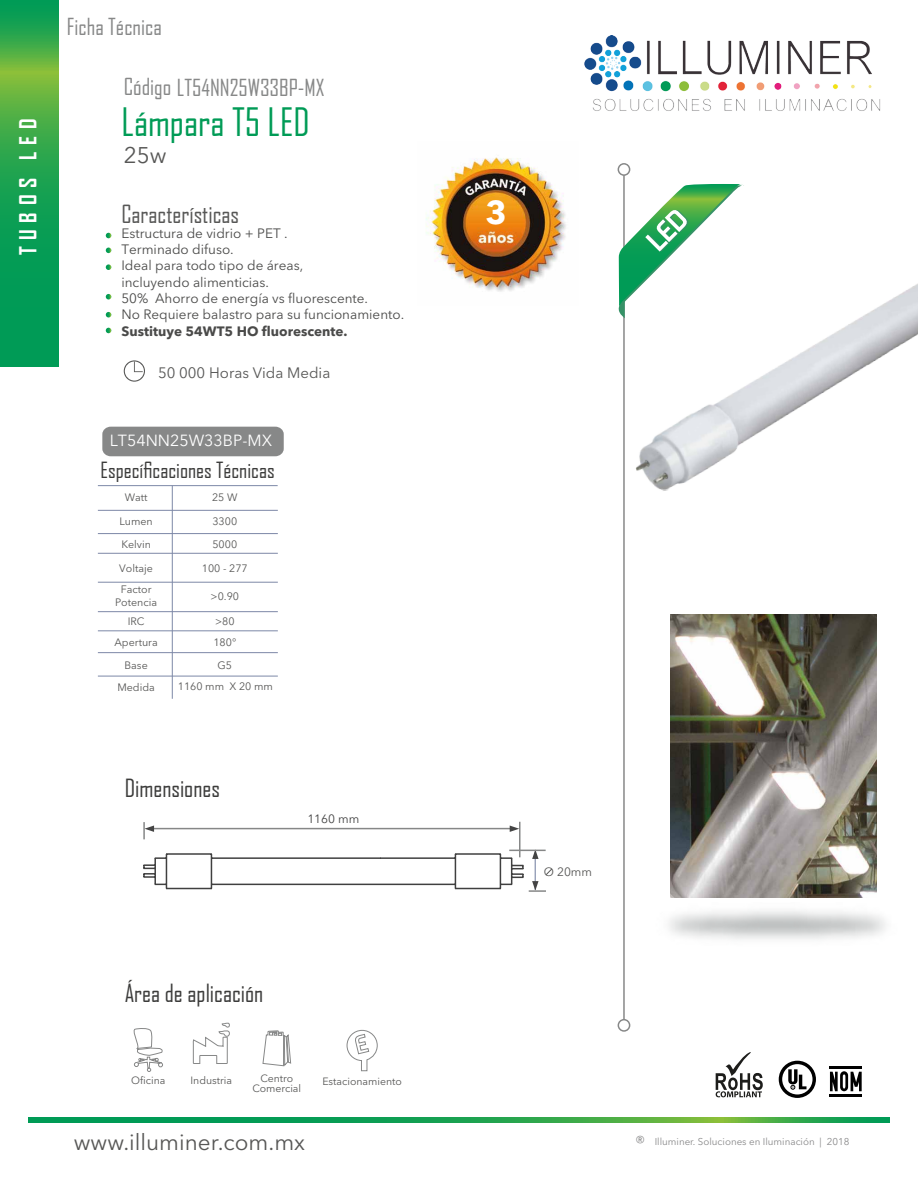
<style>
.page{position:relative;width:918px;height:1188px;background:#fff}
.page>*{position:absolute;margin:0;border:0;box-sizing:border-box;transform-origin:0 0}
.t1{font:37.5px "Agency FB";color:#009b56}
.t2{font:700 33px "Avenir Next LT Pro";color:#fff}
.t3{font:24px "Agency FB";color:#3c3c3b}
.t4{font:24px "Agency FB";color:#575756}
.t5{font:22.5px "Agency FB";color:#878888}
.t6{font:22.5px "Avenir Next LT Pro";color:#575756}
.t7{font:700 22.5px "Agency FB";letter-spacing:.3em;color:#fff}
.t8{font:21.3px "Agency FB";color:#3c3c3b}
.t9{font:16.05px "Avenir Next LT Pro";color:#fff}
.t10{font:15px "Avenir Next LT Pro";color:#575756}
.t11{font:13.5px/16.2px "Avenir Next LT Pro";color:#4a4a49}
.t12{font:700 13.5px "Avenir Next LT Pro";color:#4a4a49}
.t13{font:12px "Avenir Next LT Pro";color:#444}
.t14{font:12px "Avenir Next LT Pro";color:#575756}
.t15{font:10.65px/12.8px "Avenir Next LT Pro";color:#575756;text-align:center}
.t16{font:10.5px "Avenir Next LT Pro";color:#575756}
.t17{font:9.75px "Avenir Next LT Pro";color:#89898a}
.s1{font-size:17.1px}
</style>
<div class="page">
<img style="left:618px;top:282px;width:300px;height:209px">
<hr style="left:623px;top:169px;width:2px;height:857px;background:#878888">
<svg style="left:618px;top:163px;width:12px;height:13px"></svg>
<svg style="left:618px;top:1019px;width:12px;height:13px"></svg>
<img style="left:426px;top:157px;width:140px;height:135px">
<img style="left:584px;top:35px;width:297px;height:76px">
<svg style="left:29px;top:1118px;width:860px;height:4px;background:#23a44e"></svg>
<svg style="left:0;top:0;width:58px;height:367px;background:#23a44e"></svg>
<div style="left:102px;top:427px;width:182px;height:29px;background:#878888;border-radius:8px"></div>
<hr style="left:98px;top:533px;width:180px;height:1px;background:#7d88a7">
<hr style="left:98px;top:510px;width:180px;height:1px;background:#7d88a7">
<hr style="left:98px;top:485px;width:180px;height:1px;background:#7d88a7">
<hr style="left:172px;top:486px;width:1px;height:213px;background:#7d88a7">
<hr style="left:98px;top:553px;width:180px;height:1px;background:#7d88a7">
<hr style="left:98px;top:582px;width:180px;height:1px;background:#7d88a7">
<hr style="left:98px;top:611px;width:180px;height:1px;background:#7d88a7">
<hr style="left:98px;top:631px;width:180px;height:1px;background:#7d88a7">
<hr style="left:98px;top:652px;width:180px;height:1px;background:#7d88a7">
<hr style="left:98px;top:676px;width:180px;height:1px;background:#7d88a7">
<svg style="left:619px;top:184px;width:125px;height:134px"></svg>
<svg style="left:193px;top:1022px;width:37px;height:42px"></svg>
<svg style="left:346px;top:1030px;width:32px;height:41px"></svg>
<svg style="left:133px;top:1028px;width:30px;height:44px"></svg>
<svg style="left:262px;top:1031px;width:29px;height:36px"></svg>
<svg style="left:106px;top:248px;width:5px;height:5px"></svg>
<svg style="left:106px;top:233px;width:5px;height:5px"></svg>
<svg style="left:106px;top:264px;width:5px;height:6px"></svg>
<svg style="left:106px;top:312px;width:5px;height:6px"></svg>
<svg style="left:106px;top:328px;width:5px;height:5px"></svg>
<svg style="left:106px;top:294px;width:5px;height:6px"></svg>
<hr style="left:154px;top:828px;width:358px;height:1px;background:#868787">
<svg style="left:510px;top:826px;width:9px;height:6px"></svg>
<hr style="left:519px;top:822px;width:2px;height:35px;background:#868787">
<svg style="left:143px;top:822px;width:11px;height:17px"></svg>
<hr style="left:211px;top:884px;width:186px;height:1px;background:#404040">
<hr style="left:211px;top:857px;width:169px;height:2px;background:#404040">
<hr style="left:211px;top:854px;width:1px;height:35px;background:#404040">
<hr style="left:166px;top:853px;width:46px;height:2px;background:#404040">
<hr style="left:166px;top:854px;width:1px;height:35px;background:#404040">
<hr style="left:166px;top:888px;width:46px;height:1px;background:#404040">
<hr style="left:154px;top:858px;width:2px;height:26px;background:#404040">
<svg style="left:143px;top:857px;width:23px;height:21px"></svg>
<hr style="left:380px;top:857px;width:75px;height:2px;background:#404040">
<hr style="left:397px;top:884px;width:58px;height:1px;background:#404040">
<hr style="left:455px;top:854px;width:1px;height:35px;background:#404040">
<hr style="left:455px;top:888px;width:46px;height:1px;background:#404040">
<hr style="left:455px;top:853px;width:46px;height:2px;background:#404040">
<svg style="left:500px;top:849px;width:52px;height:43px"></svg>
<svg style="left:779px;top:1061px;width:37px;height:37px"></svg>
<hr style="left:830px;top:1066px;width:32px;height:3px;background:#000">
<hr style="left:830px;top:1094px;width:32px;height:3px;background:#000">
<svg style="left:830px;top:1071px;width:32px;height:20px"></svg>
<svg style="left:716px;top:1052px;width:47px;height:45px"></svg>
<svg style="left:124px;top:360px;width:21px;height:22px"></svg>
<img style="left:670px;top:615px;width:206px;height:248px">
<img style="left:623px;top:863px;width:263px;height:123px">
<h3 class="t7" style="left:14px;top:255px;width:139px;rotate:-90deg">TUBOS LED</h3>
<h3 class="t5" style="left:67px;top:13px;width:96px">Ficha Técnica</h3>
<h3 class="t5" style="left:124px;top:74px;width:202px">Código LT54NN25W33BP-MX</h3>
<h1 class="t1" style="left:121px;top:99px;width:190px">Lámpara T5 LED</h1>
<h3 class="t6" style="left:124px;top:141px;width:44px">25w</h3>
<h3 class="t4" style="left:121px;top:199px;width:119px">Características</h3>
<p class="t11" style="left:121px;top:225px;width:284px">Estructura de vidrio + PET .<br>Terminado difuso.<br>Ideal para todo tipo de áreas,<br>incluyendo alimenticias.<br>50% Ahorro de energía vs fluorescente.<br>No Requiere balastro para su funcionamiento.</p>
<p class="t12" style="left:121px;top:323px;width:228px">Sustituye 54WT5 HO fluorescente.</p>
<p class="t10" style="left:158px;top:364px;width:174px">50 000 Horas Vida Media</p>
<p class="t9" style="left:110px;top:431px;width:164px">LT54NN25W33BP-MX</p>
<h3 class="t8" style="left:100px;top:457px;width:176px">Específicaciones Técnicas</h3>
<p class="t15" style="left:125px;top:491px;width:24px">Watt</p>
<p class="t15" style="left:212px;top:491px;width:27px">25 W</p>
<p class="t15" style="left:119px;top:515px;width:35px">Lumen</p>
<p class="t15" style="left:212px;top:515px;width:26px">3300</p>
<p class="t15" style="left:121px;top:537px;width:31px">Kelvin</p>
<p class="t15" style="left:212px;top:537px;width:26px">5000</p>
<p class="t15" style="left:119px;top:562px;width:35px">Voltaje</p>
<p class="t15" style="left:202px;top:562px;width:47px">100 - 277</p>
<p class="t15" style="left:115px;top:583px;width:44px">Factor<br>Potencia</p>
<p class="t15" style="left:211px;top:589px;width:30px">&gt;0.90</p>
<p class="t15" style="left:128px;top:615px;width:18px">IRC</p>
<p class="t15" style="left:215px;top:615px;width:21px">&gt;80</p>
<p class="t15" style="left:114px;top:635px;width:45px">Apertura</p>
<p class="t15" style="left:213px;top:635px;width:24px">180°</p>
<p class="t15" style="left:124px;top:659px;width:25px">Base</p>
<p class="t15" style="left:218px;top:659px;width:16px">G5</p>
<p class="t15" style="left:117px;top:681px;width:39px">Medida</p>
<p class="t15" style="left:178px;top:680px;width:97px">1160 mm X 20 mm</p>
<h3 class="t3" style="left:125px;top:774px;width:97px">Dimensiones</h3>
<p class="t13" style="left:307px;top:811px;width:54px">1160 mm</p>
<h2 class="t2" style="left:485px;top:192px;width:23px">3</h2>
<p class="t14" style="left:544px;top:865px;width:50px">O 20mm</p>
<h3 class="t3" style="left:125px;top:979px;width:140px">Área de aplicación</h3>
<p class="t16" style="left:131px;top:1074px;width:36px">Oficina</p>
<p class="t16" style="left:191px;top:1074px;width:43px">Industria</p>
<p class="t16" style="left:260px;top:1073px;width:34px">Centro</p>
<p class="t16" style="left:322px;top:1075px;width:81px">Estacionamiento</p>
<p class="t16" style="left:252px;top:1082px;width:50px">Comercial</p>
<h3 class="t6" style="left:74px;top:1129px;width:233px">www.illuminer.com.mx</h3>
<p class="t17" style="left:635px;top:1136px;width:216px"><span class="s1">®</span> Illuminer. Soluciones en Iluminación | 2018</p>
</div>
